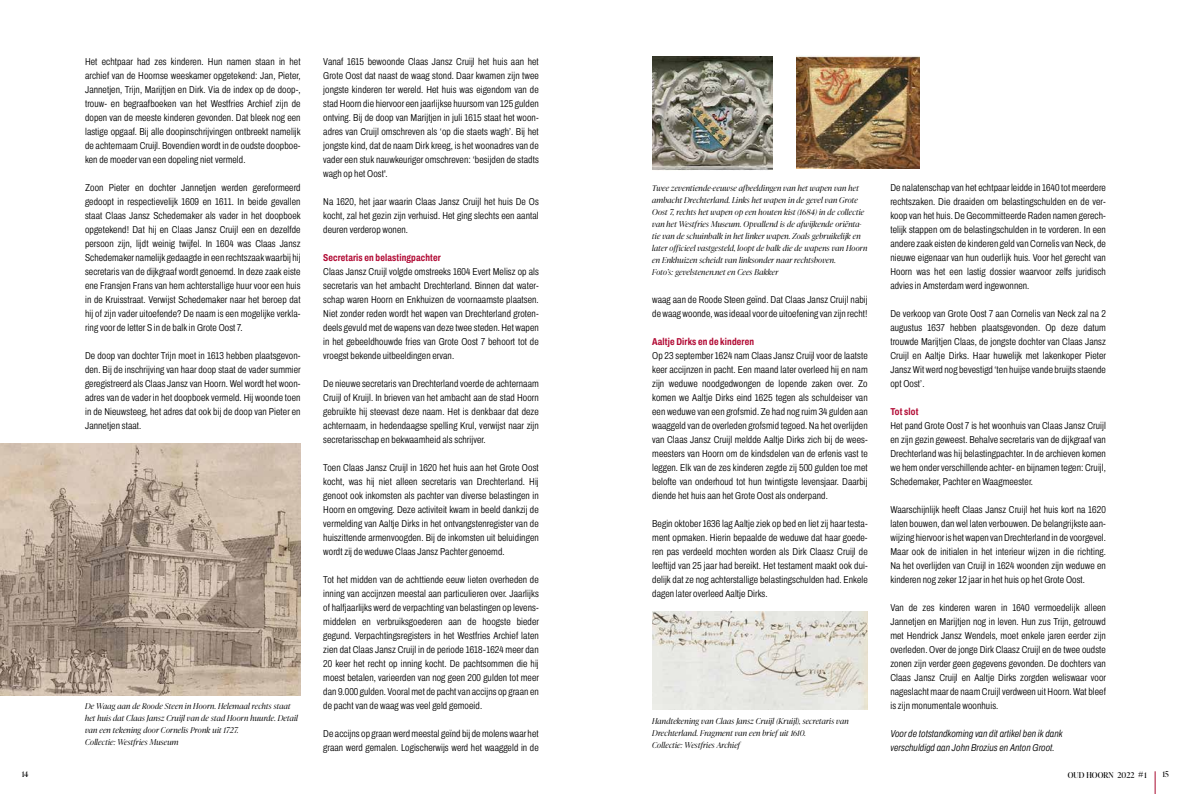
<style>
.page{position:relative;width:1191px;height:794px;background:#fff}
.page>*{position:absolute;margin:0;border:0;box-sizing:border-box;transform-origin:0 0}
.t1{font:300 10px/14px "Archivo Condensed";letter-spacing:.01em;color:#000;text-align:justify}
.t2{font:italic 300 10px/14px "Archivo Condensed";letter-spacing:.01em;color:#000}
.t3{font:700 10px "Archivo Condensed";letter-spacing:.015em;color:#b10933}
.t4{font:italic 300 8px/12px "Ivy Presto Display";letter-spacing:.03em;color:#000}
.t5{font:8px "Ivy Presto Display";letter-spacing:.005em;color:#000}
.s1{font-family:"Baskerville"}
</style>
<div class="page">
<img style="left:0;top:443px;width:300px;height:252px">
<img style="left:652px;top:57px;width:120px;height:113px">
<img style="left:797px;top:55px;width:122px;height:114px">
<img style="left:652px;top:611px;width:215px;height:98px">
<svg style="left:1154px;top:771px;width:1px;height:23px"></svg>
<p class="t1" style="left:85px;top:55px;width:217px">Het echtpaar had zes kinderen. Hun namen staan in het archief van de Hoornse weeskamer opgetekend: Jan, Pieter, Jannetjen, Trijn, Marijtjen en Dirk. Via de index op de doop-, trouw- en begraafboeken van het Westfries Archief zijn de dopen van de meeste kinderen gevonden. Dat bleek nog een lastige opgaaf. Bij alle doopinschrijvingen ontbreekt namelijk de achternaam Cruijl. Bovendien wordt in de oudste doopboe&shy;ken de moeder van een dopeling niet vermeld.</p>
<p class="t1" style="left:85px;top:181px;width:217px">Zoon Pieter en dochter Jannetjen werden gereformeerd gedoopt in respectievelijk 1609 en 1611. In beide gevallen staat Claas Jansz Schedemaker als vader in het doopboek opgetekend! Dat hij en Claas Jansz Cruijl een en dezelfde persoon zijn, lijdt weinig twijfel. In 1604 was Claas Jansz Schedemaker namelijk gedaagde in een rechtszaak waarbij hij secretaris van de dijkgraaf wordt genoemd. In deze zaak eiste ene Fransjen Frans van hem achterstallige huur voor een huis in de Kruisstraat. Verwijst Schedemaker naar het beroep dat hij of zijn vader uitoefende? De naam is een mogelijke verkla&shy;ring voor de letter S in de balk in Grote Oost 7.</p>
<p class="t1" style="left:85px;top:349px;width:217px">De doop van dochter Trijn moet in 1613 hebben plaatsgevon&shy;den. Bij de inschrijving van haar doop staat de vader summier geregistreerd als Claas Jansz van Hoorn. Wel wordt het woon&shy;adres van de vader in het doopboek vermeld. Hij woonde toen in de Nieuwsteeg, het adres dat ook bij de doop van Pieter en Jannetjen staat.</p>
<p class="t4" style="left:85px;top:700px;width:214px">De Waag aan de Roode Steen in Hoorn. Helemaal rechts staat het huis dat Claas Jansz Cruijl van de stad Hoorn huurde. Detail van een tekening door Cornelis Pronk uit 1727.<br>Collectie: Westfries Museum</p>
<p class="t1" style="left:323px;top:55px;width:217px">Vanaf 1615 bewoonde Claas Jansz Cruijl het huis aan het Grote Oost dat naast de waag stond. Daar kwamen zijn twee jongste kinderen ter wereld. Het huis was eigendom van de stad Hoorn die hiervoor een jaarlijkse huursom van 125 gulden ontving. Bij de doop van Marijtjen in juli 1615 staat het woon&shy;adres van Cruijl omschreven als ‘op die staets wagh’. Bij het jongste kind, dat de naam Dirk kreeg, is het woonadres van de vader een stuk nauwkeuriger omschreven: ‘besijden de stadts wagh op het Oost'.</p>
<p class="t1" style="left:323px;top:195px;width:217px">Na 1620, het jaar waarin Claas Jansz Cruijl het huis De Os kocht, zal het gezin zijn verhuisd. Het ging slechts een aantal deuren verderop wonen.</p>
<p class="t3" style="left:323px;top:250px;width:119px">Secretaris en belastingpachter</p>
<p class="t1" style="left:323px;top:265px;width:217px">Claas Jansz Cruijl volgde omstreeks 1604 Evert Melisz op als secretaris van het ambacht Drechterland. Binnen dat water&shy;schap waren Hoorn en Enkhuizen de voornaamste plaatsen.<br>Niet zonder reden wordt het wapen van Drechterland groten&shy;deels gevuld met de wapens van deze twee steden. Het wapen in het gebeeldhouwde fries van Grote Oost 7 behoort tot de vroegst bekende uitbeeldingen ervan.</p>
<p class="t1" style="left:323px;top:377px;width:217px">De nieuwe secretaris van Drechterland voerde de achternaam Cruijl of Kruijl. In brieven van het ambacht aan de stad Hoorn gebruikte hij steevast deze naam. Het is denkbaar dat deze achternaam, in hedendaagse spelling Krul, verwijst naar zijn secretarisschap en bekwaamheid als schrijver.</p>
<p class="t1" style="left:323px;top:461px;width:217px">Toen Claas Jansz Cruijl in 1620 het huis aan het Grote Oost kocht, was hij niet alleen secretaris van Drechterland. Hij genoot ook inkomsten als pachter van diverse belastingen in Hoorn en omgeving. Deze activiteit kwam in beeld dankzij de vermelding van Aaltje Dirks in het ontvangstenregister van de huiszittende armenvoogden. Bij de inkomsten uit beluidingen wordt zij de weduwe Claas Jansz Pachter genoemd.</p>
<p class="t1" style="left:323px;top:573px;width:217px">Tot het midden van de achttiende eeuw lieten overheden de inning van accijnzen meestal aan particulieren over. Jaarlijks of halfjaarlijks werd de verpachting van belastingen op levens&shy;middelen en verbruiksgoederen aan de hoogste bieder gegund. Verpachtingsregisters in het Westfries Archief laten zien dat Claas Jansz Cruijl in de periode 1618-1624 meer dan 20 keer het recht op inning kocht. De pachtsommen die hij moest betalen, varieerden van nog geen 200 gulden tot meer dan 9.000 gulden. Vooral met de pacht van accijns op graan en de pacht van de waag was veel geld gemoeid.</p>
<p class="t1" style="left:323px;top:727px;width:217px">De accijns op graan werd meestal geïnd bij de molens waar het graan werd gemalen. Logischerwijs werd het waaggeld in de</p>
<p class="t4" style="left:652px;top:181px;width:216px">Twee zeventiende-eeuwse afbeeldingen van het wapen van het ambacht Drechterland. Links het wapen in de gevel van Grote Oost 7, rechts het wapen op een houten kist (1684) in de collectie van het Westfries Museum. Opvallend is de afwijkende oriënta&shy;tie van de schuinbalk in het linker wapen. Zoals gebruikelijk en later officieel vastgesteld, loopt de balk die de wapens van Hoorn en Enkhuizen scheidt van linksonder naar rechtsboven.<br>Foto’s: gevelstenen.net en Cees Bakker</p>
<p class="t1" style="left:652px;top:293px;width:217px">waag aan de Roode Steen geïnd. Dat Claas Jansz Cruijl nabij de waag woonde, was ideaal voor de uitoefening van zijn recht!</p>
<p class="t3" style="left:652px;top:334px;width:103px">Aaltje Dirks en de kinderen</p>
<p class="t1" style="left:652px;top:349px;width:217px">Op 23 september 1624 nam Claas Jansz Cruijl voor de laatste keer accijnzen in pacht. Een maand later overleed hij en nam zijn weduwe noodgedwongen de lopende zaken over. Zo komen we Aaltje Dirks eind 1625 tegen als schuldeiser van een weduwe van een grofsmid. Ze had nog ruim 34 gulden aan waaggeld van de overleden grofsmid tegoed. Na het overlijden van Claas Jansz Cruijl meldde Aaltje Dirks zich bij de wees&shy;meesters van Hoorn om de kindsdelen van de erfenis vast te leggen. Elk van de zes kinderen zegde zij 500 gulden toe met belofte van onderhoud tot hun twintigste levensjaar. Daarbij diende het huis aan het Grote Oost als onderpand.</p>
<p class="t1" style="left:652px;top:517px;width:217px">Begin oktober 1636 lag Aaltje ziek op bed en liet zij haar testa&shy;ment opmaken. Hierin bepaalde de weduwe dat haar goede&shy;ren pas verdeeld mochten worden als Dirk Claasz Cruijl de leeftijd van 25 jaar had bereikt. Het testament maakt ook dui&shy;delijk dat ze nog achterstallige belastingschulden had. Enkele dagen later overleed Aaltje Dirks.</p>
<p class="t4" style="left:652px;top:714px;width:198px">Handtekening van Claas Jansz Cruijl (Kruijl), secretaris van<br>Drechterland. Fragment van een brief uit 1610.<br>Collectie: Westfries Archief</p>
<p class="t1" style="left:890px;top:181px;width:217px">De nalatenschap van het echtpaar leidde in 1640 tot meerdere rechtszaken. Die draaiden om belastingschulden en de ver&shy;koop van het huis. De Gecommitteerde Raden namen gerech&shy;telijk stappen om de belastingschulden in te vorderen. In een andere zaak eisten de kinderen geld van Cornelis van Neck, de nieuwe eigenaar van hun ouderlijk huis. Voor het gerecht van Hoorn was het een lastig dossier waarvoor zelfs juridisch advies in Amsterdam werd ingewonnen.</p>
<p class="t1" style="left:890px;top:307px;width:217px">De verkoop van Grote Oost 7 aan Cornelis van Neck zal na 2 augustus 1637 hebben plaatsgevonden. Op deze datum trouwde Marijtjen Claas, de jongste dochter van Claas Jansz Cruijl en Aaltje Dirks. Haar huwelijk met lakenkoper Pieter Jansz Wit werd nog bevestigd ‘ten huijse vande bruijts staende opt Oost’.</p>
<p class="t3" style="left:890px;top:404px;width:29px">Tot slot</p>
<p class="t1" style="left:890px;top:419px;width:217px">Het pand Grote Oost 7 is het woonhuis van Claas Jansz Cruijl en zijn gezin geweest. Behalve secretaris van de dijkgraaf van Drechterland was hij belastingpachter. In de archieven komen we hem onder verschillende achter- en bijnamen tegen: Cruijl, Schedemaker, Pachter en Waagmeester.</p>
<p class="t1" style="left:890px;top:503px;width:217px">Waarschijnlijk heeft Claas Jansz Cruijl het huis kort na 1620 laten bouwen, dan wel laten verbouwen. De belangrijkste aan&shy;wijzing hiervoor is het wapen van Drechterland in de voorgevel.<br>Maar ook de initialen in het interieur wijzen in die richting.<br>Na het overlijden van Cruijl in 1624 woonden zijn weduwe en kinderen nog zeker 12 jaar in het huis op het Grote Oost.</p>
<p class="t1" style="left:890px;top:601px;width:217px">Van de zes kinderen waren in 1640 vermoedelijk alleen Jannetjen en Marijtjen nog in leven. Hun zus Trijn, getrouwd met Hendrick Jansz Wendels, moet enkele jaren eerder zijn overleden. Over de jonge Dirk Claasz Cruijl en de twee oudste zonen zijn verder geen gegevens gevonden. De dochters van Claas Jansz Cruijl en Aaltje Dirks zorgden weliswaar voor nageslacht maar de naam Cruijl verdween uit Hoorn. Wat bleef is zijn monumentale woonhuis.</p>
<p class="t2" style="left:890px;top:727px;width:174px">Voor de totstandkoming van dit artikel ben ik dank verschuldigd aan John Brozius en Anton Groot.</p>
<p class="t5" style="left:22px;top:769px;width:8px">14</p>
<p class="t5" style="left:1067px;top:769px;width:80px">OUD HOORN 2022 <span class="s1">#</span>1</p>
<p class="t5" style="left:1162px;top:769px;width:8px">15</p>
</div>
